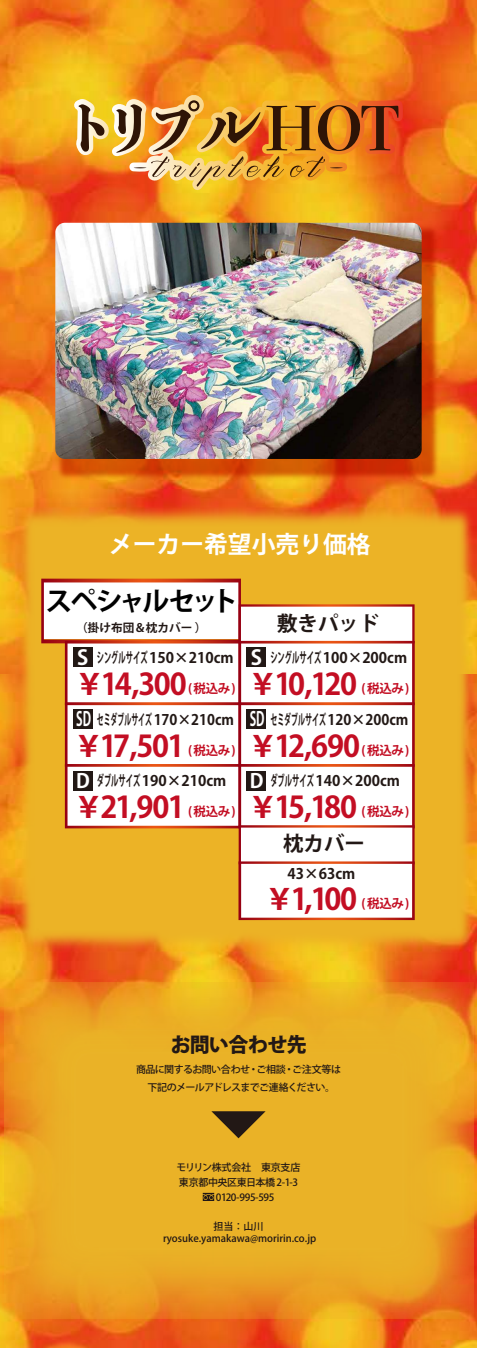
<style>
.page{position:relative;width:477px;height:1348px;background:#fff}
.page>*{position:absolute;margin:0;border:0;box-sizing:border-box;transform-origin:0 0}
.t1{font:700 29.68px "Koz Go Pro";letter-spacing:-.06em;color:#c30e23}
.t2{font:700 26.8px "Koz Go Pro";letter-spacing:-.11em;color:#000}
.t3{font:700 23.76px "Koz Go Pro";color:#fff}
.t4{font:700 20.4px "Koz Go Pro";color:#221815}
.t5{font:800 20px "Koz Go Pro";letter-spacing:-.035em;color:#221815}
.t6{font:700 14.52px "Koz Go Pro";color:#221815;scale:.5 1}
.t7{font:700 14.52px "Koz Go Pro";color:#221815;scale:.48 1}
.t8{font:700 14.52px "Koz Go Pro";color:#221815}
.t9{font:700 12.52px "Koz Go Pro";letter-spacing:-.025em;color:#c30e23}
.t10{font:700 11.6px "Koz Go Pro";color:#221815}
.t11{font:500 10px/17.5px "Koz Go Pro";letter-spacing:-.05em;color:#221815;text-align:center}
.t12{font:500 10px "Koz Go Pro";letter-spacing:-.03em;color:#221815}
.t13{font:500 10px/12px "Koz Go Pro";color:#221815;text-align:center}
.s1{font-size:20.4px;color:#fff}
.s2{font-size:19.48px;color:#fff}
</style>
<div class="page">
<img style="left:0;top:0;width:476px;height:1347px">
<img style="left:12px;top:495px;width:464px;height:466px">
<img style="left:4px;top:982px;width:468px;height:336px">
<img style="left:46px;top:215px;width:402px;height:274px">
<img style="left:55px;top:223px;width:366px;height:236px">
<svg style="left:129px;top:95px;width:273px;height:96px;background:#f0931d"></svg>
<img style="left:73px;top:99px;width:325px;height:87px">
<svg style="left:202px;top:1192px;width:12px;height:8px"></svg>
<svg style="left:211px;top:1110px;width:54px;height:28px;background:#88671e"></svg>
<svg style="left:41px;top:578px;width:373px;height:341px"></svg>
<h3 class="t3" style="left:109px;top:528px;width:263px">メーカー希望小売り価格</h3>
<h2 class="t2" style="left:45px;top:584px;width:194px">スペシャルセット</h2>
<p class="t10" style="left:76px;top:620px;width:132px">（掛け布団＆枕カバー ）</p>
<h1 class="t1" style="left:75px;top:665px;width:114px">￥14,300</h1>
<p class="t6" style="left:77px;top:648px;width:314px"><span class="s1">S</span> シングルサイズ 150×210cm</p>
<p class="t9" style="left:188px;top:680px;width:49px">(税込み)</p>
<h1 class="t1" style="left:74px;top:726px;width:112px">￥17,501</h1>
<p class="t7" style="left:76px;top:709px;width:330px"><span class="s2">SD</span> セミダブルサイズ 170×210cm</p>
<p class="t9" style="left:188px;top:742px;width:49px">(税込み)</p>
<h1 class="t1" style="left:74px;top:788px;width:113px">￥21,901</h1>
<p class="t6" style="left:76px;top:771px;width:301px"><span class="s2">D</span> ダブルサイズ 190×210cm</p>
<p class="t9" style="left:188px;top:803px;width:49px">(税込み)</p>
<h3 class="t4" style="left:277px;top:610px;width:104px">敷きパッド</h3>
<h1 class="t1" style="left:248px;top:665px;width:110px">￥10,120</h1>
<p class="t6" style="left:250px;top:648px;width:314px"><span class="s1">S</span> シングルサイズ 100×200cm</p>
<p class="t9" style="left:361px;top:680px;width:49px">(税込み)</p>
<h1 class="t1" style="left:248px;top:726px;width:113px">￥12,690</h1>
<p class="t7" style="left:249px;top:709px;width:332px"><span class="s2">SD</span> セミダブルサイズ 120×200cm</p>
<p class="t9" style="left:361px;top:742px;width:49px">(税込み)</p>
<h1 class="t1" style="left:248px;top:788px;width:110px">￥15,180</h1>
<p class="t6" style="left:249px;top:771px;width:301px"><span class="s2">D</span> ダブルサイズ 140×200cm</p>
<p class="t9" style="left:361px;top:803px;width:49px">(税込み)</p>
<h3 class="t4" style="left:283px;top:830px;width:83px">枕カバー</h3>
<p class="t8" style="left:287px;top:864px;width:69px">43×63cm</p>
<h1 class="t1" style="left:264px;top:879px;width:94px">￥1,100</h1>
<p class="t9" style="left:361px;top:895px;width:49px">(税込み)</p>
<h3 class="t5" style="left:171px;top:1030px;width:137px">お問い合わせ先</h3>
<p class="t11" style="left:136px;top:1061px;width:206px">商品に関するお問い合わせ・ご相談・ご注文等は下記のメールアドレスまでご連絡ください。</p>
<p class="t12" style="left:176px;top:1160px;width:125px">モリリン株式会社 東京支店</p>
<p class="t12" style="left:216px;top:1190px;width:60px">0120-995-595</p>
<p class="t12" style="left:179px;top:1175px;width:121px">東京都中央区東日本橋 2-1-3</p>
<p class="t13" style="left:163px;top:1220px;width:154px">担当：山川ryosuke.yamakawa@moririn.co.jp</p>
</div>
